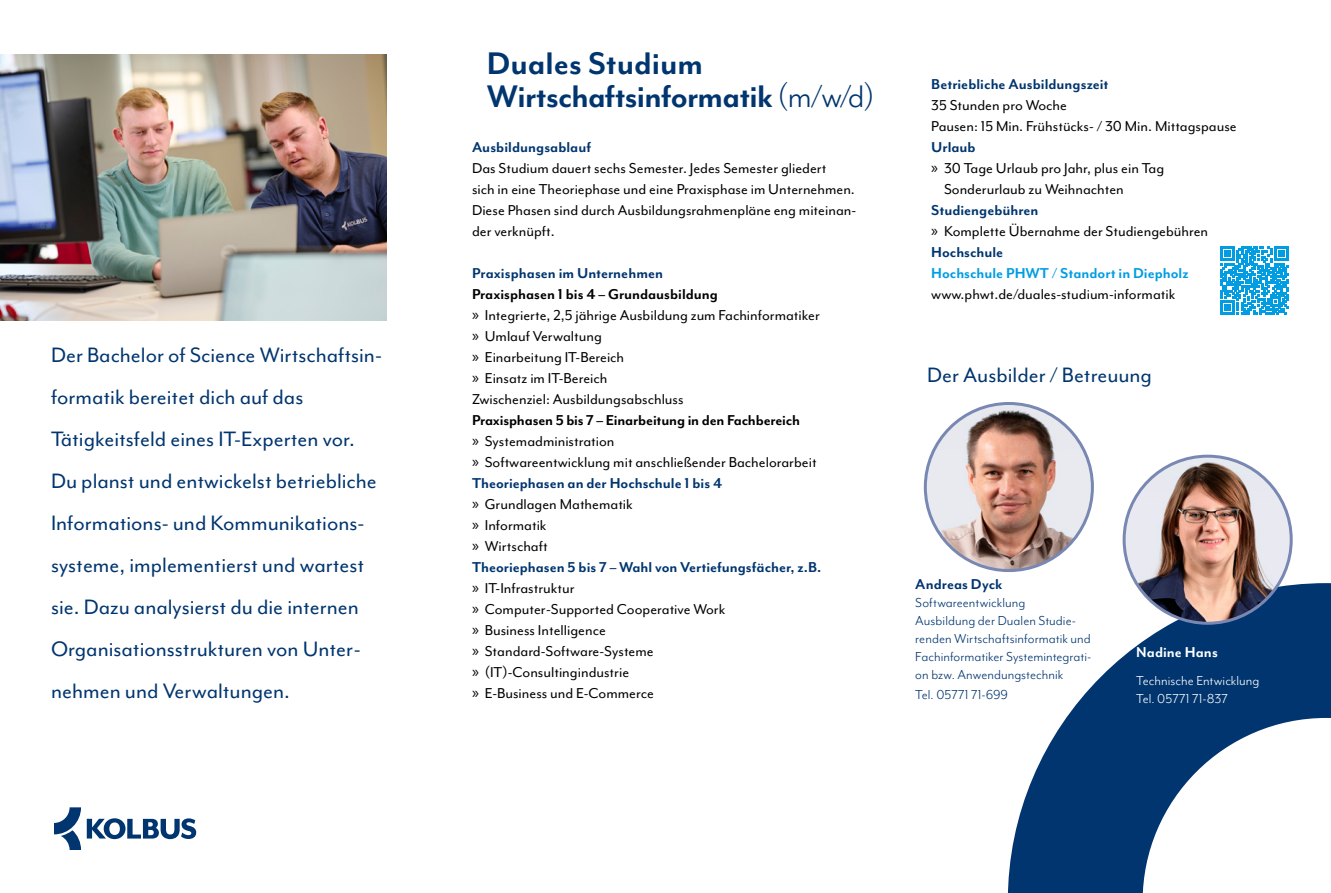
<style>
.page{position:relative;width:1331px;height:893px;background:#fff}
.page>*{position:absolute;margin:0;border:0;box-sizing:border-box;transform-origin:0 0}
.t1{font:700 36px/33px "Mr Eaves Mod OT";letter-spacing:-.02em;color:#00356f}
.t2{font:24px/42px "Mr Eaves Mod OT";color:#00356f}
.Aufzählung_1_ohne_ei{font:16.5px/21px "Mr Eaves Mod OT";color:#000}
.Kontakt{font:700 16.5px "Mr Eaves Mod OT";color:#00356f}
.Aufzählung_1_ohne_ei-2{font:700 16.5px/21px "Mr Eaves Mod OT";letter-spacing:-.01em;color:#000}
.Kontakt-2{font:700 16.5px "Mr Eaves Mod OT";color:#fff}
.t3{font:15px/18px "Mr Eaves Mod OT";letter-spacing:.005em;color:#00356f}
.Kontakt-3{font:15px/18px "Mr Eaves Mod OT";letter-spacing:.005em;color:#fff}
.s1{font-weight:400}
.s2{font-family:"Myriad Pro"}
.s3{font-weight:700;color:#009de2}
</style>
<div class="page">
<svg style="left:1008px;top:583px;width:323px;height:310px;fill:#00356f"></svg>
<svg style="left:54px;top:807px;width:27px;height:43px"></svg>
<svg style="left:87px;top:818px;width:109px;height:21px"></svg>
<img style="left:0;top:54px;width:387px;height:266px">
<svg style="left:1220px;top:246px;width:69px;height:69px"></svg>
<img style="left:1124px;top:456px;width:167px;height:167px;border-radius:84px">
<img style="left:925px;top:403px;width:167px;height:168px;border-radius:84px">
<h3 class="t2" style="left:51px;top:334px;width:332px">Der Bachelor of Science Wirtschaftsin&shy;formatik bereitet dich auf das Tätigkeitsfeld eines IT-Experten vor.<br>Du planst und entwickelst betriebliche Informations- und Kommunikations&shy;systeme, implementierst und wartest sie. Dazu analysierst du die internen Organisationsstrukturen von Unter&shy;nehmen und Verwaltungen.</h3>
<h2 class="t1" style="left:487px;top:47px;width:389px">Duales Studium<br>Wirtschaftsinformatik <span class="s1">(m/w/d)</span></h2>
<h4 class="Kontakt" style="left:472px;top:138px;width:121px">Ausbildungsablauf</h4>
<p class="Aufzählung_1_ohne_ei" style="left:472px;top:157px;width:384px">Das Studium dauert sechs Semester. Jedes Semester gliedert<br>sich in eine Theoriephase und eine Praxisphase im Unternehmen.</p>
<p class="Aufzählung_1_ohne_ei" style="left:472px;top:199px;width:386px">Diese Phasen sind durch Ausbildungsrahmenpläne eng miteinan&shy;der verknüpft.</p>
<h4 class="Kontakt" style="left:472px;top:264px;width:193px">Praxisphasen im Unternehmen</h4>
<p class="Aufzählung_1_ohne_ei-2" style="left:472px;top:284px;width:247px">Praxisphasen 1 bis 4 – Grundausbildung</p>
<p class="Aufzählung_1_ohne_ei" style="left:472px;top:304px;width:349px"><span class="s2">»</span> Integrierte, 2,5 jährige Ausbildung zum Fachinformatiker</p>
<p class="Aufzählung_1_ohne_ei" style="left:472px;top:325px;width:131px"><span class="s2">»</span> Umlauf Verwaltung</p>
<p class="Aufzählung_1_ohne_ei" style="left:472px;top:346px;width:154px"><span class="s2">»</span> Einarbeitung IT-Bereich</p>
<p class="Aufzählung_1_ohne_ei" style="left:472px;top:367px;width:137px"><span class="s2">»</span> Einsatz im IT-Bereich</p>
<p class="Aufzählung_1_ohne_ei-2" style="left:472px;top:389px;width:330px"><span class="s1">Zwischenziel: Ausbildungsabschluss<br></span>Praxisphasen 5 bis 7 – Einarbeitung in den Fachbereich</p>
<p class="Aufzählung_1_ohne_ei" style="left:472px;top:430px;width:144px"><span class="s2">»</span> Systemadministration</p>
<p class="Aufzählung_1_ohne_ei" style="left:472px;top:451px;width:346px"><span class="s2">»</span> Softwareentwicklung mit anschließender Bachelorarbeit</p>
<h4 class="Kontakt" style="left:472px;top:474px;width:252px">Theoriephasen an der Hochschule 1 bis 4</h4>
<p class="Aufzählung_1_ohne_ei" style="left:472px;top:493px;width:162px"><span class="s2">»</span> Grundlagen Mathematik</p>
<p class="Aufzählung_1_ohne_ei" style="left:472px;top:514px;width:76px"><span class="s2">»</span> Informatik</p>
<p class="Aufzählung_1_ohne_ei" style="left:472px;top:535px;width:77px"><span class="s2">»</span> Wirtschaft</p>
<h4 class="Kontakt" style="left:472px;top:558px;width:351px">Theoriephasen 5 bis 7 – Wahl von Vertiefungsfächer, z.B.</h4>
<p class="Aufzählung_1_ohne_ei" style="left:472px;top:577px;width:104px"><span class="s2">»</span> IT-Infrastruktur</p>
<p class="Aufzählung_1_ohne_ei" style="left:472px;top:598px;width:255px"><span class="s2">»</span> Computer-Supported Cooperative Work</p>
<p class="Aufzählung_1_ohne_ei" style="left:472px;top:619px;width:135px"><span class="s2">»</span> Business Intelligence</p>
<p class="Aufzählung_1_ohne_ei" style="left:472px;top:640px;width:183px"><span class="s2">»</span> Standard-Software-Systeme</p>
<p class="Aufzählung_1_ohne_ei" style="left:472px;top:661px;width:159px"><span class="s2">»</span> (IT)-Consultingindustrie</p>
<p class="Aufzählung_1_ohne_ei" style="left:472px;top:682px;width:183px"><span class="s2">»</span> E-Business und E-Commerce</p>
<h4 class="Kontakt" style="left:931px;top:75px;width:179px">Betriebliche Ausbildungszeit</h4>
<p class="Aufzählung_1_ohne_ei" style="left:931px;top:94px;width:307px">35 Stunden pro Woche<br>Pausen: 15 Min. Frühstücks- / 30 Min. Mittagspause</p>
<h4 class="Kontakt" style="left:931px;top:138px;width:46px">Urlaub</h4>
<p class="Aufzählung_1_ohne_ei" style="left:944px;top:157px;width:222px;text-indent:-13px"><span class="s2">»</span> 30 Tage Urlaub pro Jahr, plus ein Tag<br>Sonderurlaub zu Weihnachten</p>
<h4 class="Kontakt" style="left:931px;top:201px;width:109px">Studiengebühren</h4>
<p class="Aufzählung_1_ohne_ei" style="left:931px;top:220px;width:278px"><span class="s2">»</span> Komplette Übernahme der Studiengebühren</p>
<h4 class="Kontakt" style="left:931px;top:243px;width:74px">Hochschule</h4>
<p class="Aufzählung_1_ohne_ei" style="left:931px;top:262px;width:259px"><span class="s3">Hochschule PHWT / Standort in Diepholz </span>www.phwt.de/duales-studium-informatik</p>
<h3 class="t2" style="left:927px;top:354px;width:226px">Der Ausbilder / Betreuung</h3>
<p class="Kontakt" style="left:915px;top:575px;width:89px">Andreas Dyck</p>
<h4 class="t3" style="left:915px;top:594px;width:177px">Softwareentwicklung<br>Ausbildung der Dualen Studie&shy;renden Wirtschaftsinformatik und<br>Fachinformatiker Systemintegrati&shy;on bzw. Anwendungstechnik</h4>
<h4 class="t3" style="left:915px;top:685px;width:94px">Tel. 05771 71-699</h4>
<p class="Kontakt-2" style="left:1136px;top:643px;width:83px">Nadine Hans</p>
<p class="Kontakt-3" style="left:1136px;top:671px;width:125px">Technische Entwicklung<br>Tel. 05771 71-837</p>
</div>
